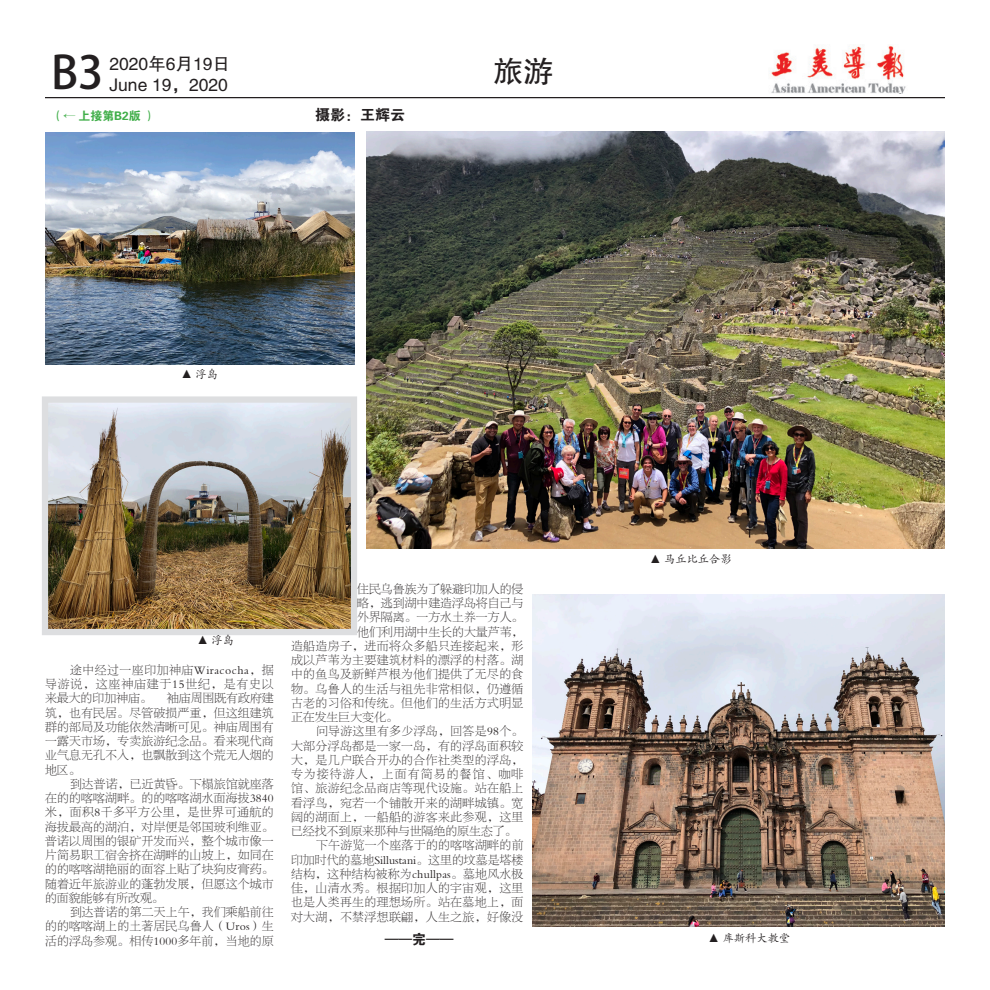
<style>
.page{position:relative;width:990px;height:990px;background:#fff}
.page>*{position:absolute;margin:0;border:0;box-sizing:border-box;transform-origin:0 0}
.t1{font:45px "Adobe Heiti Std";color:#231f20}
.t2{font:30px "FZHTJW GB1 0";color:#231f20}
.t3{font:17.5px "FZHTFW GB1 0";color:#231f20}
.t4{font:15px "FZDHTJW GB1 0";color:#231f20}
.t5{font:13.75px "FZDHTJW GB1 0";color:#231f20}
.t6{font:11.88px/14.2px "FZBSJW GB1 0";letter-spacing:.015em;color:#231f20;text-align:justify}
.t7{font:11.88px "FZDHTJW GB1 0";color:#40ae49}
.t8{font:11.25px "FZKTJW GB1 0";color:#231f20}
</style>
<div class="page">
<hr style="left:45px;top:97px;width:900px;height:1px;background:#231f20">
<img style="left:771px;top:45px;width:135px;height:49px">
<img style="left:45px;top:132px;width:309px;height:232px">
<img style="left:367px;top:132px;width:578px;height:417px">
<img style="left:49px;top:403px;width:301px;height:225px">
<div style="left:42px;top:396px;width:315px;height:239px;border:6px solid #dddee0"></div>
<img style="left:532px;top:594px;width:413px;height:333px">
<p class="t1" style="left:51px;top:46px;width:54px">B3</p>
<p class="t3" style="left:109px;top:54px;width:122px">2020年6月19日</p>
<p class="t3" style="left:109px;top:75px;width:120px">June 19，2020</p>
<p class="t7" style="left:52px;top:109px;width:106px">（← 上接第B2版 ）</p>
<p class="t4" style="left:315px;top:106px;width:91px">摄影：王辉云</p>
<p class="t2" style="left:493px;top:55px;width:61px">旅游</p>
<p class="t8" style="left:181px;top:368px;width:38px">▲ 浮岛</p>
<p class="t8" style="left:197px;top:634px;width:38px">▲ 浮岛</p>
<p class="t6" style="left:45px;top:663px;width:230px;text-indent:25px">途中经过一座印加神庙Wiracocha，据导游说，这座神庙建于15世纪，是有史以来最大的印加神庙。</p>
<p class="t6" style="left:45px;top:692px;width:230px;text-indent:122px">袖庙周围既有政府建筑，也有民居。尽管破损严重，但这组建筑群的部局及功能依然清晰可见。神庙周围有一露天市场，专卖旅游纪念品。看来现代商业气息无孔不入，也飘散到这个荒无人烟的地区。</p>
<p class="t6" style="left:45px;top:777px;width:230px;text-indent:25px">到达普诺，已近黄昏。下榻旅馆就座落在的的喀喀湖畔。的的喀喀湖水面海拔3840米，面积8千多平方公里，是世界可通航的海拔最高的湖泊，对岸便是邻国玻利维亚。普诺以周围的银矿开发而兴，整个城市像一片简易职工宿舍挤在湖畔的山坡上，如同在的的喀喀湖艳丽的面容上贴了块狗皮膏药。随着近年旅游业的蓬勃发展，但愿这个城市的面貌能够有所改观。</p>
<p class="t6" style="left:45px;top:905px;width:230px;text-indent:25px">到达普诺的第二天上午，我们乘船前往的的喀喀湖上的土著居民乌鲁人（Uros）生活的浮岛参观。相传1000多年前，当地的原</p>
<p class="t6" style="left:357px;top:582px;width:168px">住民乌鲁族为了躲避印加人的侵</p>
<p class="t6" style="left:357px;top:596px;width:168px">略，逃到湖中建造浮岛将自己与</p>
<p class="t6" style="left:357px;top:611px;width:168px">外界隔离。一方水土养一方人。</p>
<p class="t6" style="left:357px;top:625px;width:168px">他们利用湖中生长的大量芦苇，</p>
<p class="t6" style="left:291px;top:639px;width:234px">造船造房子，进而将众多船只连接起来，形</p>
<p class="t6" style="left:291px;top:653px;width:234px">成以芦苇为主要建筑材料的漂浮的村落。湖</p>
<p class="t6" style="left:291px;top:668px;width:234px">中的鱼鸟及新鲜芦根为他们提供了无尽的食</p>
<p class="t6" style="left:291px;top:682px;width:234px">物。乌鲁人的生活与祖先非常相似，仍遵循</p>
<p class="t6" style="left:291px;top:696px;width:234px">古老的习俗和传统。但他们的生活方式明显</p>
<p class="t6" style="left:291px;top:710px;width:108px">正在发生巨大变化。</p>
<p class="t6" style="left:291px;top:725px;width:234px;text-indent:25px">问导游这里有多少浮岛，回答是98个。大部分浮岛都是一家一岛，有的浮岛面积较大，是几户联合开办的合作社类型的浮岛，专为接待游人，上面有简易的餐馆、咖啡馆、旅游纪念品商店等现代设施。站在船上看浮鸟，宛若一个铺散开来的湖畔城镇。宽阔的湖面上，一船船的游客来此参观，这里已经找不到原来那种与世隔绝的原生态了。</p>
<p class="t6" style="left:291px;top:839px;width:234px;text-indent:25px">下午游览一个座落于的的喀喀湖畔的前印加时代的墓地Sillustani。这里的坟墓是塔楼结构，这种结构被称为chullpas。墓地风水极佳，山清水秀。根据印加人的宇宙观，这里也是人类再生的理想场所。站在墓地上，面对大湖，不禁浮想联翩，人生之旅，好像没</p>
<p class="t5" style="left:385px;top:932px;width:70px">——完——</p>
<p class="t8" style="left:650px;top:553px;width:83px">▲ 马丘比丘合影</p>
<p class="t8" style="left:708px;top:932px;width:83px">▲ 库斯科大教堂</p>
</div>
